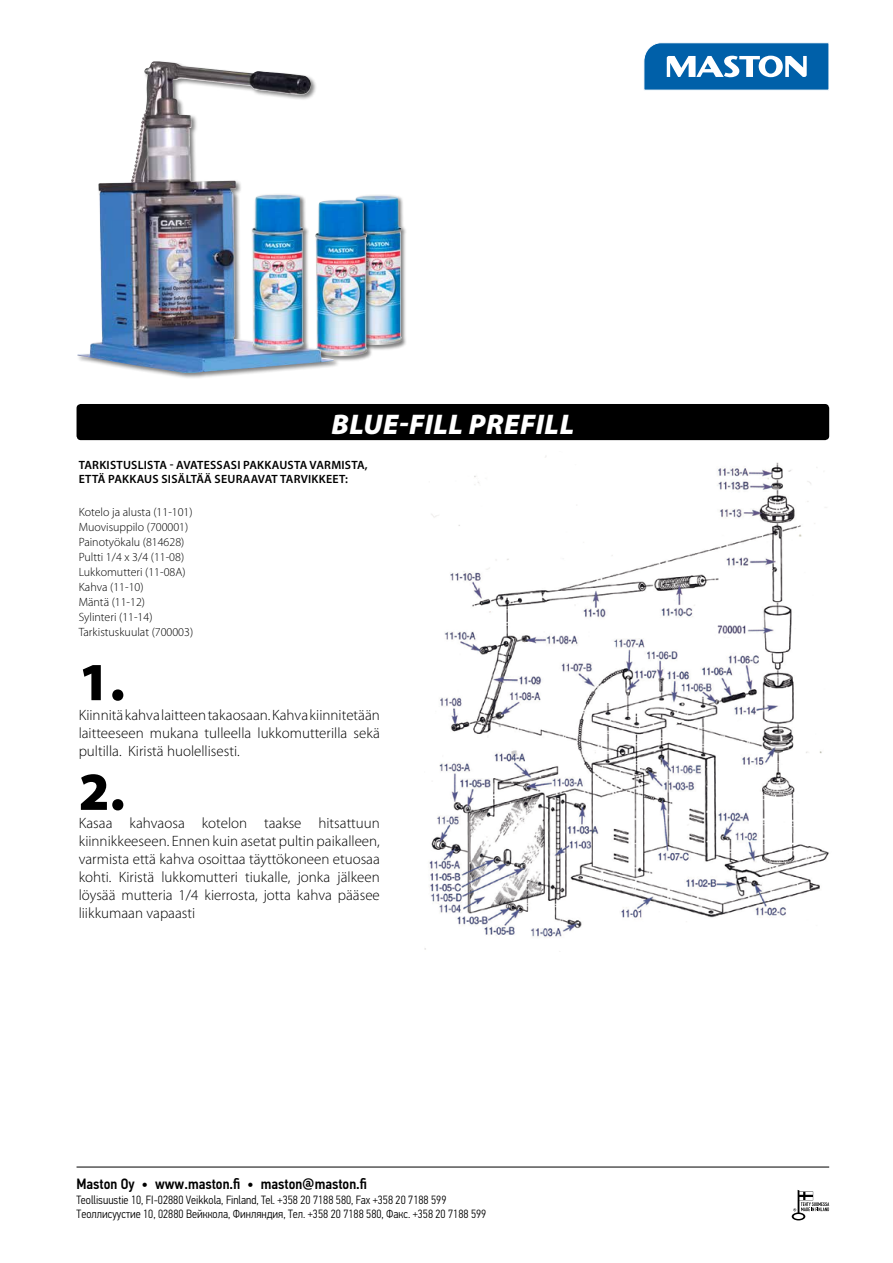
<style>
.page{position:relative;width:893px;height:1263px;background:#fff}
.page>*{position:absolute;margin:0;border:0;box-sizing:border-box;transform-origin:0 0}
.t1{font:900 54px/109.6px "Myriad Pro";color:#000}
.t2{font:italic 900 28.5px "Myriad Pro";letter-spacing:.02em;color:#fff}
.t3{font:300 15px/18px "Myriad Pro";color:#000;text-align:justify}
.t4{font:500 15px "PF Din Text Cond Pro";color:#000}
.t5{font:300 12px/15px "Myriad Pro";color:#000}
.t6{font:300 12px/14.4px "PF Din Text Cond Pro";color:#000}
.t7{font:600 12px/13.5px "Myriad Pro";letter-spacing:.02em;color:#000}
</style>
<div class="page">
<hr style="left:77px;top:1167px;width:752px;height:1px;background:#000">
<svg style="left:644px;top:42px;width:185px;height:49px"></svg>
<svg style="left:792px;top:1190px;width:37px;height:30px"></svg>
<div style="left:351px;top:194px;width:57px;height:157px;background:#000;opacity:.5"></div>
<img style="left:352px;top:196px;width:50px;height:149px">
<div style="left:314px;top:199px;width:59px;height:163px;background:#000;opacity:.5"></div>
<img style="left:340px;top:200px;width:27px;height:156px">
<div style="left:77px;top:404px;width:752px;height:36px;background:#000;border-radius:4px"></div>
<div style="left:76px;top:60px;width:264px;height:320px;background:#000;opacity:.5"></div>
<img style="left:139px;top:61px;width:14px;height:74px">
<div style="left:250px;top:193px;width:59px;height:164px;background:#000;opacity:.5"></div>
<img style="left:251px;top:195px;width:53px;height:156px">
<img style="left:425px;top:456px;width:404px;height:496px">
<h2 class="t2" style="left:332px;top:405px;width:244px">BLUE-FILL PREFILL</h2>
<p class="t7" style="left:79px;top:458px;width:290px">TARKISTUSLISTA - AVATESSASI PAKKAUSTA VARMISTA,<br>ETTÄ PAKKAUS SISÄLTÄÄ SEURAAVAT TARVIKKEET:</p>
<p class="t5" style="left:79px;top:504px;width:116px">Kotelo ja alusta (11-101)<br>Muovisuppilo (700001)<br>Painotyökalu (814628)<br>Pultti 1/4 x 3/4 (11-08)<br>Lukkomutteri (11-08A)<br>Kahva (11-10)<br>Mäntä (11-12)<br>Sylinteri (11-14)<br>Tarkistuskuulat (700003)</p>
<h1 class="t1" style="left:79px;top:625px;width:48px">1.<br>2.</h1>
<p class="t3" style="left:79px;top:706px;width:303px">Kiinnitä kahva laitteen takaosaan. Kahva kiinnitetään laitteeseen mukana tulleella lukkomutterilla sekä pultilla. Kiristä huolellisesti.</p>
<p class="t3" style="left:79px;top:814px;width:303px">Kasaa kahvaosa kotelon taakse hitsattuun kiinnikkeeseen. Ennen kuin asetat pultin paikalleen, varmista että kahva osoittaa täyttökoneen etuosaa kohti. Kiristä lukkomutteri tiukalle, jonka jälkeen löysää mutteria 1/4 kierrosta, jotta kahva pääsee liikkumaan vapaasti</p>
<p class="t4" style="left:77px;top:1175px;width:292px">Maston Oy • www.maston.fi • maston@maston.fi</p>
<p class="t6" style="left:77px;top:1192px;width:411px">Teollisuustie 10, FI-02880 Veikkola, Finland, Tel. +358 20 7188 580, Fax +358 20 7188 599<br>Tеоллисуустие 10, 02880 Вейккола, Финляндия, Тел. +358 20 7188 580, Факс. +358 20 7188 599</p>
</div>
